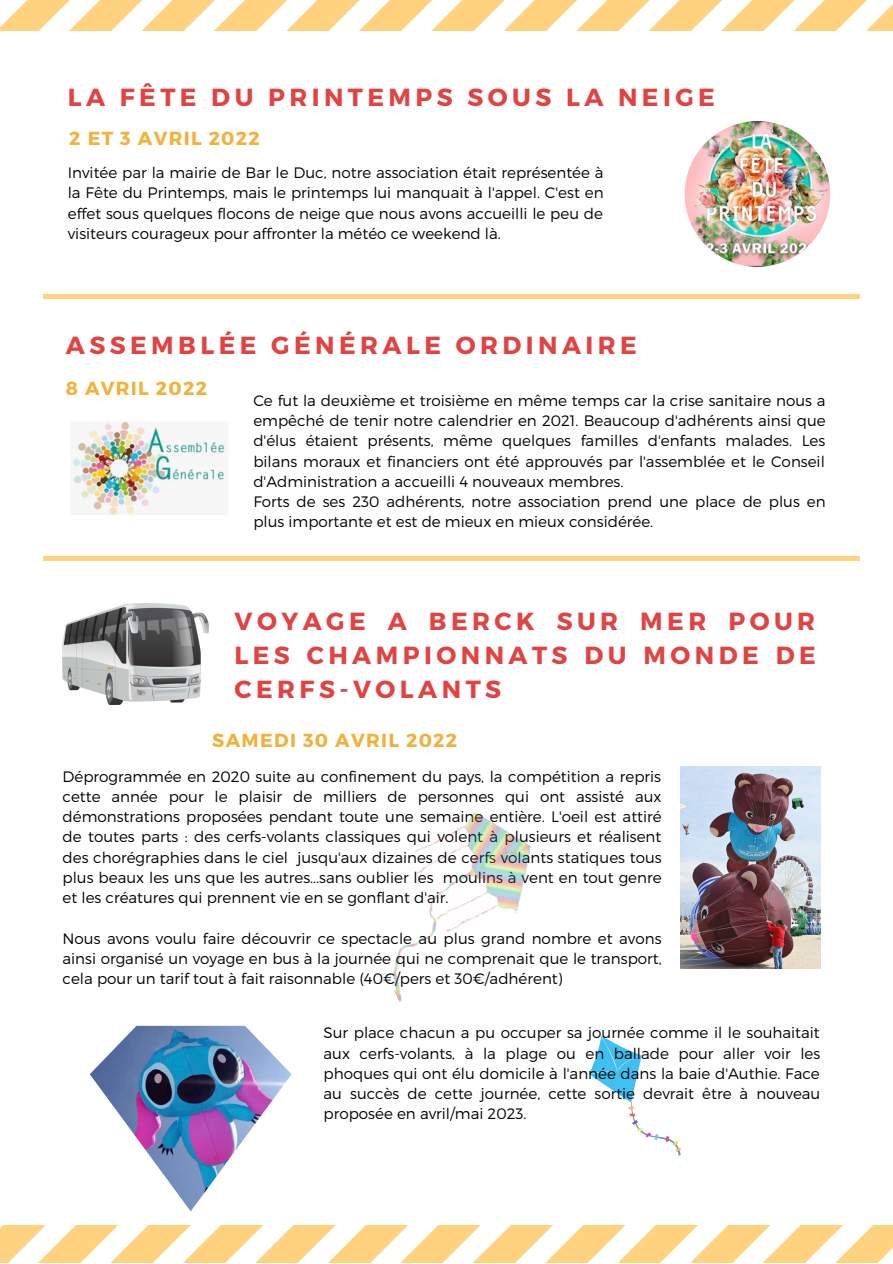
<style>
.page{position:relative;width:893px;height:1264px;background:#fff}
.page>*{position:absolute;margin:0;border:0;box-sizing:border-box;transform-origin:0 0}
.t1{font:700 24.75px/33.8px "Montserrat";letter-spacing:.18em;color:#e14343;text-align:justify}
.t2{font:700 18.9px "Montserrat";letter-spacing:.07em;color:#f1b13a}
.t3{font:300 15.15px/20.2px "Montserrat";color:#000;text-align:justify}
</style>
<div class="page">
<svg style="left:0;top:0;width:892px;height:31px"></svg>
<img style="left:684px;top:121px;width:146px;height:146px;border-radius:50%">
<img style="left:71px;top:421px;width:157px;height:94px">
<img style="left:63px;top:603px;width:146px;height:101px">
<img style="left:681px;top:766px;width:139px;height:202px">
<svg style="left:589px;top:1035px;width:92px;height:120px"></svg>
<img style="left:393px;top:810px;width:138px;height:192px">
<svg style="left:0;top:1225px;width:892px;height:37px"></svg>
<img style="left:90px;top:1025px;width:201px;height:186px">
<hr style="left:43px;top:556px;width:816px;height:4px;background:#ffd280">
<hr style="left:43px;top:295px;width:816px;height:3px;background:#ffd280">
<h1 class="t1" style="left:68px;top:79px;width:648px">LA FÊTE DU PRINTEMPS SOUS LA NEIGE</h1>
<p class="t2" style="left:69px;top:125px;width:192px">2 ET 3 AVRIL 2022</p>
<p class="t3" style="left:68px;top:162px;width:537px">Invitée par la mairie de Bar le Duc, notre association était représentée à la Fête du Printemps, mais le printemps lui manquait à l'appel. C'est en effet sous quelques flocons de neige que nous avons accueilli le peu de visiteurs courageux pour affronter la météo ce weekend là.</p>
<h1 class="t1" style="left:66px;top:327px;width:572px">ASSEMBLÉE GÉNÉRALE ORDINAIRE</h1>
<p class="t2" style="left:66px;top:376px;width:143px">8 AVRIL 2022</p>
<p class="t3" style="left:253px;top:389px;width:574px;text-align:left">Ce fut la deuxième et troisième en même temps car la crise sanitaire nous a empêché de tenir notre calendrier en 2021. Beaucoup d'adhérents ainsi que d'élus étaient présents, même quelques familles d'enfants malades. Les bilans moraux et financiers ont été approuvés par l'assemblée et le Conseil d'Administration a accueilli 4 nouveaux membres.<br>Forts de ses 230 adhérents, notre association prend une place de plus en plus importante et est de mieux en mieux considérée.</p>
<h1 class="t1" style="left:234px;top:603px;width:583px">VOYAGE A BERCK SUR MER POUR LES CHAMPIONNATS DU MONDE DE CERFS-VOLANTS</h1>
<p class="t2" style="left:212px;top:728px;width:246px">SAMEDI 30 AVRIL 2022</p>
<p class="t3" style="left:63px;top:765px;width:600px">Déprogrammée en 2020 suite au confinement du pays, la compétition a repris cette année pour le plaisir de milliers de personnes qui ont assisté aux démonstrations proposées pendant toute une semaine entière. L'oeil est attiré de toutes parts : des cerfs-volants classiques qui volent à plusieurs et réalisent des chorégraphies dans le ciel jusqu'aux dizaines de cerfs volants statiques tous plus beaux les uns que les autres...sans oublier les moulins à vent en tout genre et les créatures qui prennent vie en se gonflant d'air.</p>
<p class="t3" style="left:63px;top:927px;width:600px">Nous avons voulu faire découvrir ce spectacle au plus grand nombre et avons ainsi organisé un voyage en bus à la journée qui ne comprenait que le transport, cela pour un tarif tout à fait raisonnable (40€/pers et 30€/adhérent)</p>
<p class="t3" style="left:323px;top:1022px;width:498px">Sur place chacun a pu occuper sa journée comme il le souhaitait aux cerfs-volants, à la plage ou en ballade pour aller voir les phoques qui ont élu domicile à l'année dans la baie d'Authie. Face au succès de cette journée, cette sortie devrait être à nouveau proposée en avril/mai 2023.</p>
</div>
